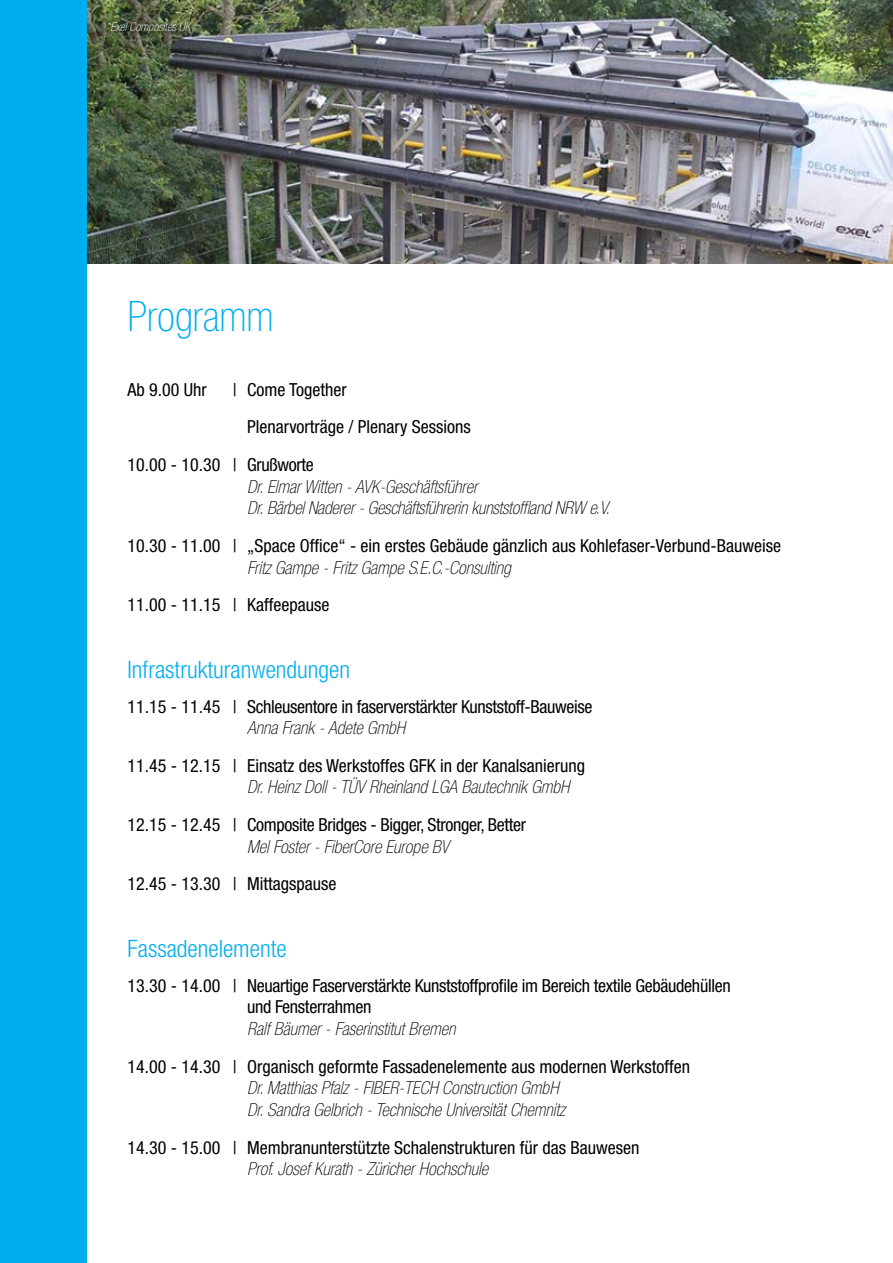
<style>
.page{position:relative;width:893px;height:1263px;background:#fff}
.page>*{position:absolute;margin:0;border:0;box-sizing:border-box;transform-origin:0 0}
.t1{font:100 condensed 42px "Helvetica Neue LT";color:#00aeef}
.t2{font:300 condensed 24px "Helvetica Neue LT";color:#00aeef}
.t3{font:italic 100 condensed 18px/21.6px "Helvetica Neue LT";color:#000}
.t4{font:condensed 18px "Helvetica Neue LT";color:#000}
.t5{font:condensed 18px/21.6px "Helvetica Neue LT";letter-spacing:-.02em;color:#000}
.t6{font:italic 100 condensed 12px "Helvetica Neue LT";color:#fff}
</style>
<div class="page">
<img style="left:87px;top:0;width:805px;height:264px">
<div style="left:0;top:0;width:87px;height:1263px;background:#00aeef"></div>
<div style="left:111px;top:22px;width:84px;height:14px;background:#000;opacity:.75"></div>
<p class="t6" style="left:111px;top:20px;width:81px">Exel Composites UK</p>
<h1 class="t1" style="left:128px;top:292px;width:148px">Programm</h1>
<p class="t4" style="left:128px;top:379px;width:81px">Ab 9.00 Uhr</p>
<p class="t4" style="left:233px;top:379px;width:115px">| Come Together</p>
<p class="t4" style="left:247px;top:417px;width:225px">Plenarvorträge / Plenary Sessions</p>
<p class="t5" style="left:128px;top:454px;width:188px">10.00 - 10.30 | Grußworte</p>
<p class="t3" style="left:247px;top:475px;width:364px">Dr. Elmar Witten - AVK-Geschäftsführer<br>Dr. Bärbel Naderer - Geschäftsführerin kunststoffland NRW e.V.</p>
<p class="t4" style="left:128px;top:535px;width:655px">10.30 - 11.00 | „Space Office“ - ein erstes Gebäude gänzlich aus Kohlefaser-Verbund-Bauweise</p>
<p class="t3" style="left:247px;top:556px;width:265px">Fritz Gampe - Fritz Gampe S.E.C.-Consulting</p>
<p class="t4" style="left:128px;top:594px;width:203px">11.00 - 11.15 | Kaffeepause</p>
<h2 class="t2" style="left:128px;top:656px;width:224px">Infrastrukturanwendungen</h2>
<p class="t5" style="left:128px;top:695px;width:466px">11.15 - 11.45 | Schleusentore in faserverstärkter Kunststoff-Bauweise</p>
<p class="t3" style="left:247px;top:717px;width:160px">Anna Frank - Adete GmbH</p>
<p class="t4" style="left:128px;top:755px;width:459px">11.45 - 12.15 | Einsatz des Werkstoffes GFK in der Kanalsanierung</p>
<p class="t3" style="left:247px;top:776px;width:324px">Dr. Heinz Doll - TÜV Rheinland LGA Bautechnik GmbH</p>
<p class="t5" style="left:128px;top:814px;width:400px">12.15 - 12.45 | Composite Bridges - Bigger, Stronger, Better</p>
<p class="t3" style="left:247px;top:836px;width:203px">Mel Foster - FiberCore Europe BV</p>
<p class="t4" style="left:128px;top:873px;width:210px">12.45 - 13.30 | Mittagspause</p>
<h2 class="t2" style="left:128px;top:935px;width:161px">Fassadenelemente</h2>
<p class="t5" style="left:247px;top:974px;width:485px;text-indent:-119px">13.30 - 14.00 | Neuartige Faserverstärkte Kunststoffprofile im Bereich textile Gebäudehüllen und Fensterrahmen</p>
<p class="t3" style="left:247px;top:1018px;width:210px">Ralf Bäumer - Faserinstitut Bremen</p>
<p class="t4" style="left:128px;top:1056px;width:564px">14.00 - 14.30 | Organisch geformte Fassadenelemente aus modernen Werkstoffen</p>
<p class="t3" style="left:247px;top:1077px;width:320px">Dr. Matthias Pfalz - FIBER-TECH Construction GmbH<br>Dr. Sandra Gelbrich - Technische Universität Chemnitz</p>
<p class="t4" style="left:128px;top:1137px;width:513px">14.30 - 15.00 | Membranunterstützte Schalenstrukturen für das Bauwesen</p>
<p class="t3" style="left:247px;top:1158px;width:243px">Prof. Josef Kurath - Züricher Hochschule</p>
</div>
